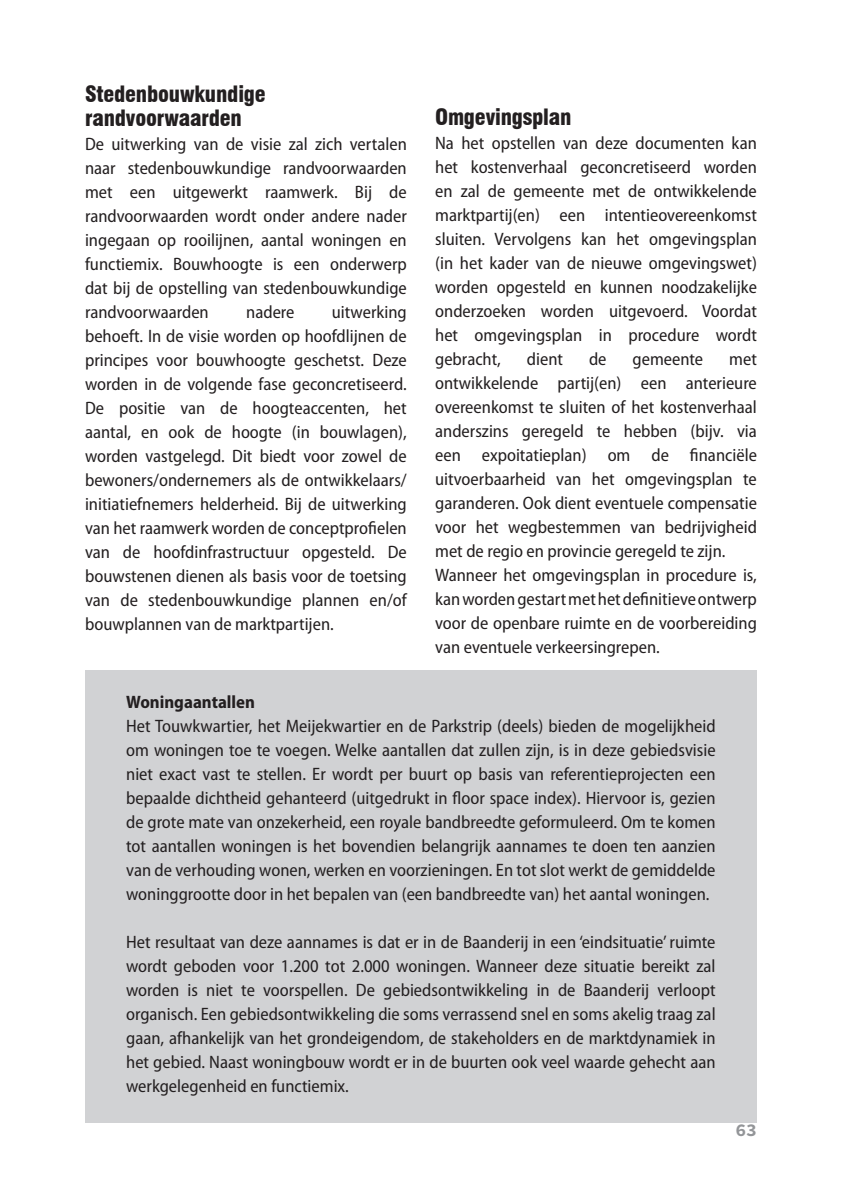
<style>
.page{position:relative;width:842px;height:1191px;background:#fff}
.page>*{position:absolute;margin:0;border:0;box-sizing:border-box;transform-origin:0 0}
.subkopje{font:900 condensed 22px/24px "Swiss 721 BT";letter-spacing:-.01em;color:#231f20}
.Broodtekst{font:semi-condensed 18px/24px "Myriad Pro";color:#231f20;text-align:justify}
.Broodtekst-2{font:700 semi-condensed 18px "Myriad Pro";color:#231f20}
.t1{font:700 18px "Source Code Pro";color:#939598}
</style>
<div class="page">
<div style="left:85px;top:671px;width:672px;height:452px;background:#d1d2d4"></div>
<p class="subkopje" style="left:85px;top:82px;width:182px">Stedenbouwkundige randvoorwaarden</p>
<p class="Broodtekst" style="left:85px;top:132px;width:323px">De uitwerking van de visie zal zich vertalen naar stedenbouwkundige randvoorwaarden met een uitgewerkt raamwerk. Bij de randvoorwaarden wordt onder andere nader ingegaan op rooilijnen, aantal woningen en functiemix. Bouwhoogte is een onderwerp dat bij de opstelling van stedenbouwkundige randvoorwaarden</p>
<p class="Broodtekst" style="left:85px;top:300px;width:323px;text-indent:247px">uitwerking behoeft. In de visie worden op hoofdlijnen de principes voor bouwhoogte geschetst. Deze worden in de volgende fase geconcretiseerd.<br>De positie van de hoogteaccenten, het aantal, en ook de hoogte (in bouwlagen), worden vastgelegd. Dit biedt voor zowel de bewoners/ondernemers als de ontwikkelaars/ initiatiefnemers helderheid. Bij de uitwerking van het raamwerk worden de conceptprofielen van de hoofdinfrastructuur opgesteld. De bouwstenen dienen als basis voor de toetsing van de stedenbouwkundige plannen en/of bouwplannen van de marktpartijen.</p>
<p class="Broodtekst" style="left:246px;top:300px;width:50px">nadere</p>
<p class="subkopje" style="left:435px;top:105px;width:138px">Omgevingsplan</p>
<p class="Broodtekst" style="left:435px;top:132px;width:323px">Na het opstellen van deze documenten kan het kostenverhaal geconcretiseerd worden en zal de gemeente met de ontwikkelende marktpartij(en) een intentieovereenkomst sluiten. Vervolgens kan het omgevingsplan (in het kader van de nieuwe omgevingswet) worden opgesteld en kunnen noodzakelijke onderzoeken worden uitgevoerd. Voordat het omgevingsplan in procedure wordt gebracht,</p>
<p class="Broodtekst" style="left:527px;top:348px;width:38px">dient</p>
<p class="Broodtekst" style="left:589px;top:348px;width:19px">de</p>
<p class="Broodtekst" style="left:632px;top:348px;width:72px">gemeente</p>
<p class="Broodtekst" style="left:435px;top:348px;width:323px;text-indent:294px">met ontwikkelende partij(en) een anterieure overeenkomst te sluiten of het kostenverhaal anderszins geregeld te hebben (bijv. via een expoitatieplan) om de financiële uitvoerbaarheid van het omgevingsplan te garanderen. Ook dient eventuele compensatie voor het wegbestemmen van bedrijvigheid met de regio en provincie geregeld te zijn.</p>
<p class="Broodtekst" style="left:435px;top:563px;width:323px">Wanneer het omgevingsplan in procedure is, kan worden gestart met het definitieve ontwerp voor de openbare ruimte en de voorbereiding van eventuele verkeersingrepen.</p>
<p class="Broodtekst-2" style="left:126px;top:692px;width:130px">Woningaantallen</p>
<p class="Broodtekst" style="left:126px;top:714px;width:591px">Het Touwkwartier, het Meijekwartier en de Parkstrip (deels) bieden de mogelijkheid om woningen toe te voegen. Welke aantallen dat zullen zijn, is in deze gebiedsvisie niet exact vast te stellen. Er wordt per buurt op basis van referentieprojecten een bepaalde dichtheid gehanteerd (uitgedrukt in floor space index). Hiervoor is, gezien de grote mate van onzekerheid, een royale bandbreedte geformuleerd. Om te komen tot aantallen woningen is het bovendien belangrijk aannames te doen ten aanzien van de verhouding wonen, werken en voorzieningen. En tot slot werkt de gemiddelde woninggrootte door in het bepalen van (een bandbreedte van) het aantal woningen.</p>
<p class="Broodtekst" style="left:126px;top:930px;width:591px">Het resultaat van deze aannames is dat er in de Baanderij in een ‘eindsituatie’ ruimte wordt geboden voor 1.200 tot 2.000 woningen. Wanneer deze situatie bereikt zal worden is niet te voorspellen. De gebiedsontwikkeling in de Baanderij verloopt organisch. Een gebiedsontwikkeling die soms verrassend snel en soms akelig traag zal gaan, afhankelijk van het grondeigendom, de stakeholders en de marktdynamiek in het gebied. Naast woningbouw wordt er in de buurten ook veel waarde gehecht aan werkgelegenheid en functiemix.</p>
<p class="t1" style="left:735px;top:1117px;width:23px">63</p>
</div>
